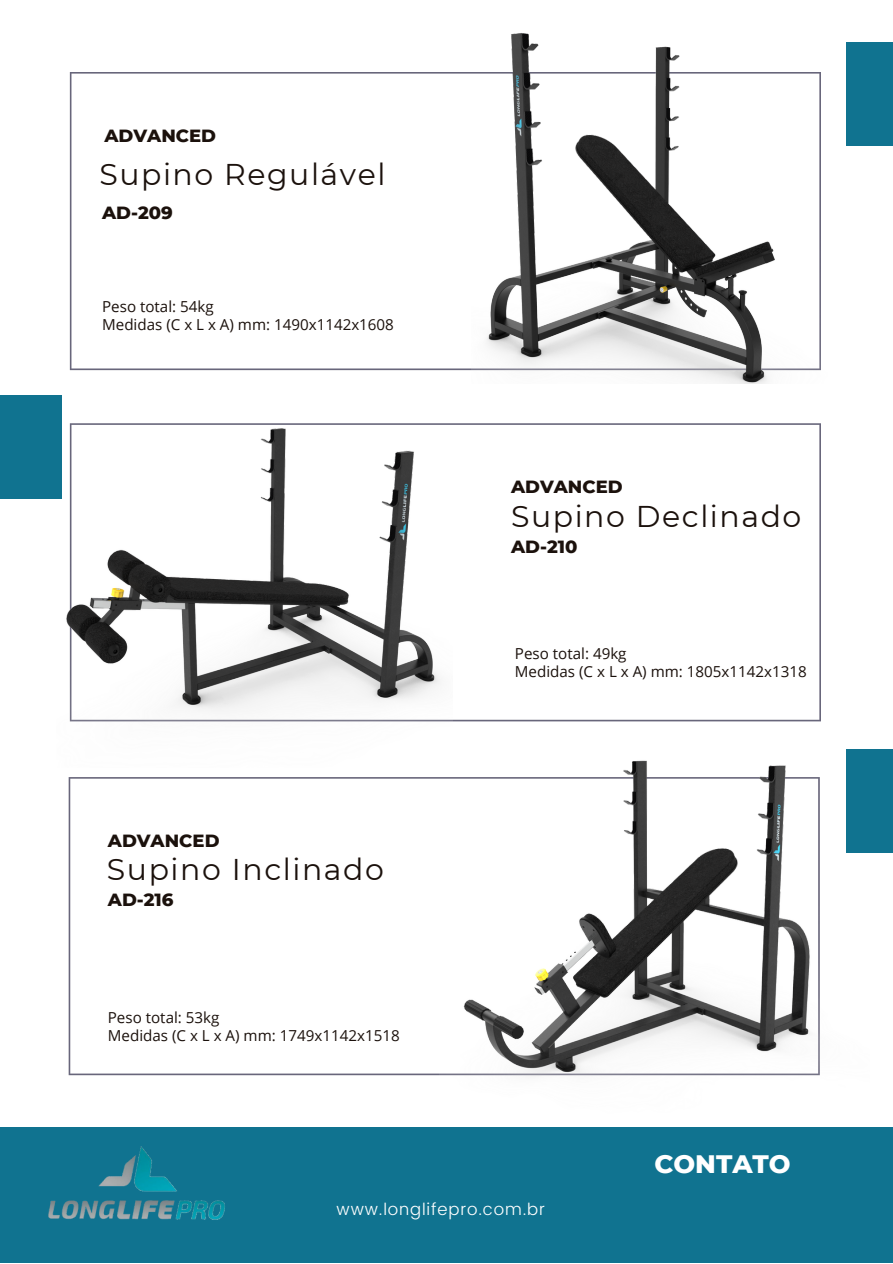
<style>
.page{position:relative;width:893px;height:1264px;background:#fff}
.page>*{position:absolute;margin:0;border:0;box-sizing:border-box;transform-origin:0 0}
.t1{font:30px "Montserrat";letter-spacing:.05em;color:#1b110c}
.t2{font:800 25.8px "Montserrat";color:#fff}
.t3{font:800 18px "Montserrat";color:#1b110c}
.t4{font:300 16.65px "Poppins";letter-spacing:.05em;color:#fff}
.t5{font:15.15px "Open Sans";color:#1b110c}
</style>
<div class="page">
<svg style="left:70px;top:72px;width:401px;height:298px"></svg>
<svg style="left:453px;top:423px;width:367px;height:283px"></svg>
<div style="left:0;top:395px;width:62px;height:103px;background:#107390"></div>
<img style="left:57px;top:423px;width:396px;height:299px">
<svg style="left:69px;top:777px;width:370px;height:298px"></svg>
<img style="left:439px;top:706px;width:430px;height:370px">
<div style="left:0;top:1126px;width:892px;height:136px;background:#107390"></div>
<div style="left:846px;top:42px;width:46px;height:103px;background:#107390"></div>
<div style="left:846px;top:749px;width:46px;height:103px;background:#107390"></div>
<img style="left:48px;top:1146px;width:177px;height:74px">
<img style="left:471px;top:33px;width:350px;height:350px">
<p class="t3" style="left:104px;top:124px;width:113px">ADVANCED</p>
<p class="t1" style="left:99px;top:155px;width:287px">Supino Regulável</p>
<p class="t3" style="left:102px;top:202px;width:72px">AD-209</p>
<p class="t5" style="left:102px;top:296px;width:113px">Peso total: 54kg</p>
<p class="t5" style="left:102px;top:314px;width:293px">Medidas (C x L x A) mm: 1490x1142x1608</p>
<p class="t3" style="left:108px;top:829px;width:113px">ADVANCED</p>
<p class="t1" style="left:107px;top:850px;width:278px">Supino Inclinado</p>
<p class="t3" style="left:108px;top:888px;width:67px">AD-216</p>
<p class="t5" style="left:108px;top:1006px;width:113px">Peso total: 53kg</p>
<p class="t5" style="left:108px;top:1025px;width:293px">Medidas (C x L x A) mm: 1749x1142x1518</p>
<p class="t3" style="left:511px;top:475px;width:113px">ADVANCED</p>
<p class="t1" style="left:511px;top:498px;width:292px">Supino Declinado</p>
<p class="t3" style="left:511px;top:535px;width:68px">AD-210</p>
<p class="t5" style="left:515px;top:642px;width:113px">Peso total: 49kg</p>
<p class="t5" style="left:515px;top:660px;width:293px">Medidas (C x L x A) mm: 1805x1142x1318</p>
<p class="t2" style="left:654px;top:1147px;width:138px">CONTATO</p>
<p class="t4" style="left:336px;top:1199px;width:210px">www.longlifepro.com.br</p>
</div>
